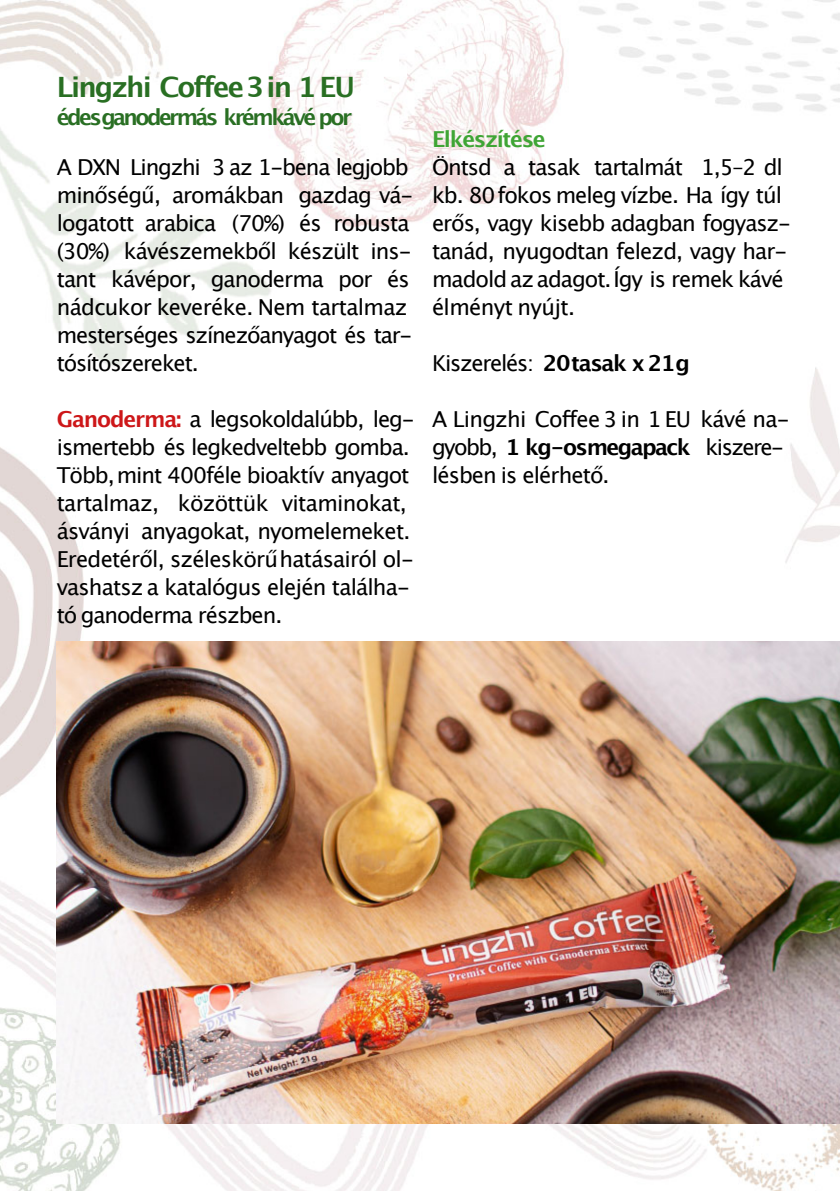
<style>
.page{position:relative;width:840px;height:1191px;background:#fff}
.page>*{position:absolute;margin:0;border:0;box-sizing:border-box;transform-origin:0 0}
.t1{font:700 28px "Lucida Grande";letter-spacing:-.065em;color:#296f23}
.t2{font:22px/28px "Lucida Grande";letter-spacing:-.045em;color:#000}
.t3{font:700 22px "Lucida Grande";letter-spacing:-.12em;color:#296f23}
.t4{font:700 22px "Lucida Grande";letter-spacing:-.06em;color:#3fa535}
.s1{font-weight:700;color:#cd1719}
.s2{font-weight:700}
</style>
<div class="page">
<img style="left:0;top:0;width:839px;height:1191px">
<img style="left:57px;top:641px;width:782px;height:482px">
<p class="t1" style="left:57px;top:75px;width:299px">Lingzhi Coffee3in 1 EU</p>
<p class="t3" style="left:57px;top:108px;width:296px">édesganodermás krémkávé por</p>
<p class="t2" style="left:57px;top:154px;width:358px">A DXN Lingzhi 3 az 1-bena legjobb minőségű, aromákban gazdag vá&shy;logatott arabica (70%) és robusta (30%) kávészemekből készült ins&shy;tant kávépor, ganoderma por és nádcukor keveréke. Nem tartalmaz mesterséges színezőanyagot és tar&shy;tósítószereket.</p>
<p class="t2" style="left:57px;top:406px;width:359px"><span class="s1">Ganoderma:</span> a legsokoldalúbb, leg&shy;ismertebb és legkedveltebb gomba.<br>Több,mint 400féle bioaktív anyagot tartalmaz, közöttük vitaminokat, ásványi anyagokat, nyomelemeket.<br>Eredetéről, széleskörűhatásairól ol&shy;vashatsz a katalógus elején találha&shy;tó ganoderma részben.</p>
<p class="t4" style="left:432px;top:129px;width:115px">Elkészítése</p>
<p class="t2" style="left:432px;top:154px;width:360px">Öntsd a tasak tartalmát 1,5–2 dl kb. 80fokos meleg vízbe. Ha így túl erős, vagy kisebb adagban fogyasz&shy;tanád, nyugodtan felezd, vagy har&shy;madold az adagot.Így is remek kávé élményt nyújt.</p>
<p class="t2" style="left:432px;top:350px;width:259px">Kiszerelés: <span class="s2">20tasak x 21g</span></p>
<p class="t2" style="left:432px;top:406px;width:359px">A Lingzhi Coffee 3 in 1 EU kávé na&shy;gyobb, <span class="s2">1 kg-osmegapack</span> kiszere&shy;lésben is elérhető.</p>
</div>
